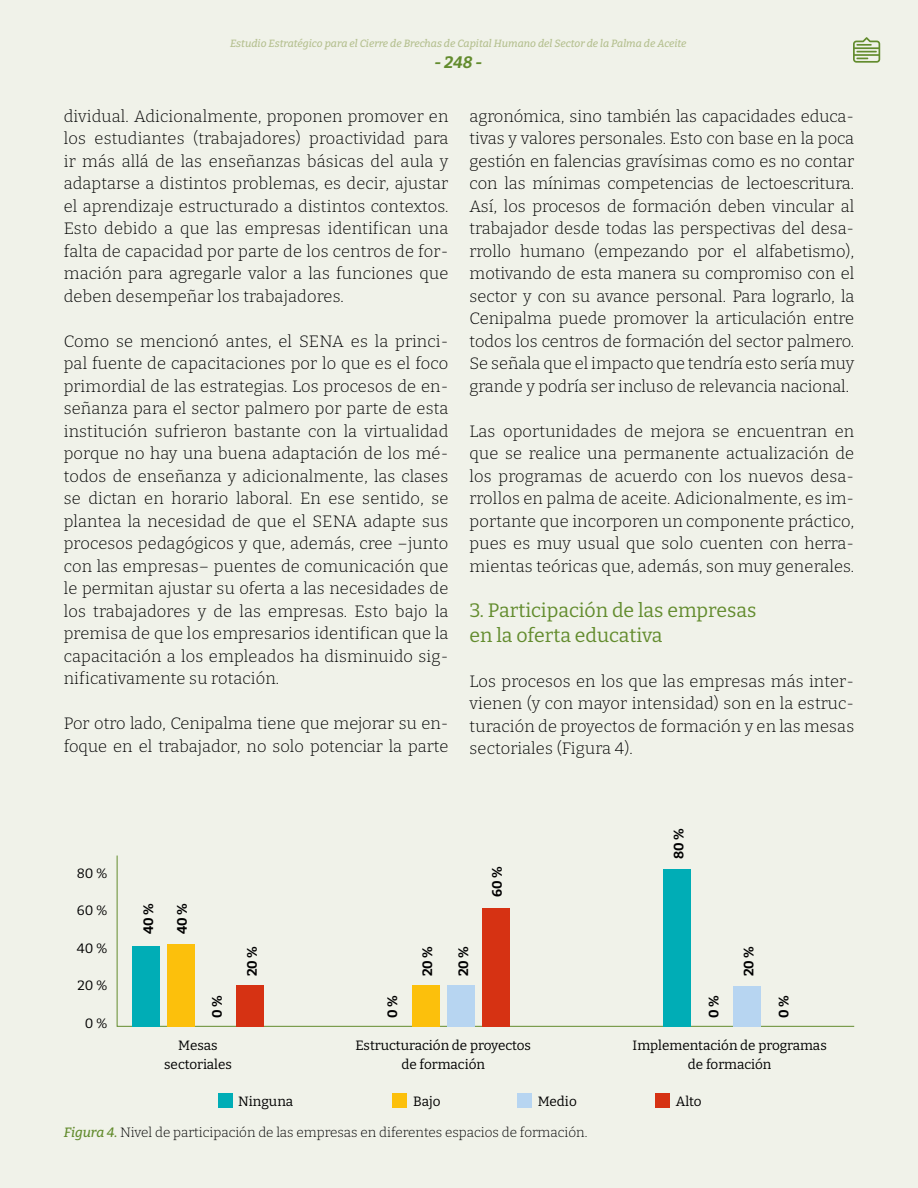
<style>
.page{position:relative;width:918px;height:1188px;background:#f0f2e9}
.page>*{position:absolute;margin:0;border:0;box-sizing:border-box;transform-origin:0 0}
.t1{font:19.5px/25.2px "Bitter";color:#638c2e}
.t2{font:300 16.5px/22.5px "Bitter";color:#000;text-align:justify}
.t3{font:italic 700 16.5px "Bitter";color:#638c2e}
.t4{font:13.5px/19.5px "Bitter";color:#000;text-align:center}
.t5{font:300 13.5px "Bitter";color:#000}
.t6{font:700 13.5px "Bitter";color:#000}
.t7{font:italic 500 10.5px "Bitter";color:#b5c090}
.s1{font-weight:500;font-style:italic;color:#638c2e}
</style>
<div class="page">
<svg style="left:853px;top:37px;width:27px;height:26px"></svg>
<svg style="left:116px;top:855px;width:739px;height:172px"></svg>
<div style="left:218px;top:1093px;width:15px;height:15px;background:#00adb6"></div>
<div style="left:392px;top:1093px;width:15px;height:15px;background:#fcc00c"></div>
<div style="left:517px;top:1093px;width:15px;height:15px;background:#b7d5f1"></div>
<div style="left:655px;top:1093px;width:15px;height:15px;background:#d63213"></div>
<div style="left:132px;top:946px;width:27px;height:81px;background:#00adb6"></div>
<div style="left:167px;top:944px;width:27px;height:83px;background:#fcc00c"></div>
<div style="left:237px;top:985px;width:27px;height:42px;background:#d63213"></div>
<div style="left:664px;top:869px;width:27px;height:158px;background:#00adb6"></div>
<div style="left:733px;top:986px;width:28px;height:41px;background:#b7d5f1"></div>
<div style="left:447px;top:985px;width:27px;height:42px;background:#b7d5f1"></div>
<div style="left:412px;top:985px;width:28px;height:42px;background:#fcc00c"></div>
<div style="left:482px;top:908px;width:27px;height:119px;background:#d63213"></div>
<p class="t7" style="left:230px;top:37px;width:458px">Estudio Estratégico para el Cierre de Brechas de Capital Humano del Sector de la Palma de Aceite</p>
<p class="t3" style="left:435px;top:52px;width:49px">- 248 -</p>
<p class="t2" style="left:64px;top:104px;width:386px">dividual. Adicionalmente, proponen promover en los estudiantes (trabajadores) proactividad para ir más allá de las enseñanzas básicas del aula y adaptarse a distintos problemas, es decir, ajustar el aprendizaje estructurado a distintos contextos.<br>Esto debido a que las empresas identifican una falta de capacidad por parte de los centros de for&shy;mación para agregarle valor a las funciones que deben desempeñar los trabajadores.</p>
<p class="t2" style="left:64px;top:329px;width:386px">Como se mencionó antes, el SENA es la princi&shy;pal fuente de capacitaciones por lo que es el foco primordial de las estrategias. Los procesos de en&shy;señanza para el sector palmero por parte de esta institución sufrieron bastante con la virtualidad porque no hay una buena adaptación de los mé&shy;todos de enseñanza y adicionalmente, las clases se dictan en horario laboral. En ese sentido, se plantea la necesidad de que el SENA adapte sus procesos pedagógicos y que, además, cree –junto con las empresas– puentes de comunicación que le permitan ajustar su oferta a las necesidades de los trabajadores y de las empresas. Esto bajo la premisa de que los empresarios identifican que la capacitación a los empleados ha disminuido sig&shy;nificativamente su rotación.</p>
<p class="t2" style="left:64px;top:712px;width:386px">Por otro lado, Cenipalma tiene que mejorar su en&shy;foque en el trabajador, no solo potenciar la parte</p>
<p class="t2" style="left:470px;top:104px;width:386px">agronómica, sino también las capacidades educa&shy;tivas y valores personales. Esto con base en la poca gestión en falencias gravísimas como es no contar con las mínimas competencias de lectoescritura.<br>Así, los procesos de formación deben vincular al trabajador desde todas las perspectivas del desa&shy;rrollo humano (empezando por el alfabetismo), motivando de esta manera su compromiso con el sector y con su avance personal. Para lograrlo, la Cenipalma puede promover la articulación entre todos los centros de formación del sector palmero.<br>Se señala que el impacto que tendría esto sería muy grande y podría ser incluso de relevancia nacional.</p>
<p class="t2" style="left:470px;top:420px;width:386px">Las oportunidades de mejora se encuentran en que se realice una permanente actualización de los programas de acuerdo con los nuevos desa&shy;rrollos en palma de aceite. Adicionalmente, es im&shy;portante que incorporen un componente práctico, pues es muy usual que solo cuenten con herra&shy;mientas teóricas que, además, son muy generales.</p>
<p class="t1" style="left:470px;top:597px;width:288px">3. Participación de las empresas en la oferta educativa</p>
<p class="t2" style="left:470px;top:670px;width:386px">Los procesos en los que las empresas más inter&shy;vienen (y con mayor intensidad) son en la estruc&shy;turación de proyectos de formación y en las mesas sectoriales (Figura 4).</p>
<p class="t6" style="left:670px;top:859px;width:32px;rotate:-90deg">80 %</p>
<p class="t4" style="left:77px;top:863px;width:32px">80 %</p>
<p class="t4" style="left:77px;top:900px;width:32px">60 %</p>
<p class="t4" style="left:77px;top:938px;width:32px">40 %</p>
<p class="t4" style="left:77px;top:975px;width:32px">20 %</p>
<p class="t4" style="left:85px;top:1013px;width:24px">0 %</p>
<p class="t6" style="left:140px;top:934px;width:32px;rotate:-90deg">40 %</p>
<p class="t6" style="left:174px;top:934px;width:32px;rotate:-90deg">40 %</p>
<p class="t6" style="left:489px;top:897px;width:32px;rotate:-90deg">60 %</p>
<p class="t6" style="left:243px;top:976px;width:32px;rotate:-90deg">20 %</p>
<p class="t6" style="left:419px;top:976px;width:32px;rotate:-90deg">20 %</p>
<p class="t6" style="left:740px;top:976px;width:32px;rotate:-90deg">20 %</p>
<p class="t6" style="left:384px;top:1018px;width:24px;rotate:-90deg">0 %</p>
<p class="t6" style="left:455px;top:976px;width:32px;rotate:-90deg">20 %</p>
<p class="t6" style="left:209px;top:1018px;width:24px;rotate:-90deg">0 %</p>
<p class="t6" style="left:775px;top:1018px;width:24px;rotate:-90deg">0 %</p>
<p class="t6" style="left:705px;top:1018px;width:24px;rotate:-90deg">0 %</p>
<p class="t4" style="left:164px;top:1035px;width:69px">Mesas sectoriales</p>
<p class="t4" style="left:355px;top:1035px;width:177px">Estructuración de proyectos de formación</p>
<p class="t4" style="left:633px;top:1035px;width:196px">Implementación de programas de formación</p>
<p class="t4" style="left:238px;top:1091px;width:57px">Ninguna</p>
<p class="t4" style="left:413px;top:1091px;width:29px">Bajo</p>
<p class="t4" style="left:538px;top:1091px;width:40px">Medio</p>
<p class="t4" style="left:676px;top:1091px;width:27px">Alto</p>
<p class="t5" style="left:64px;top:1124px;width:525px"><span class="s1">Figura 4.</span> Nivel de participación de las empresas en diferentes espacios de formación.</p>
</div>
